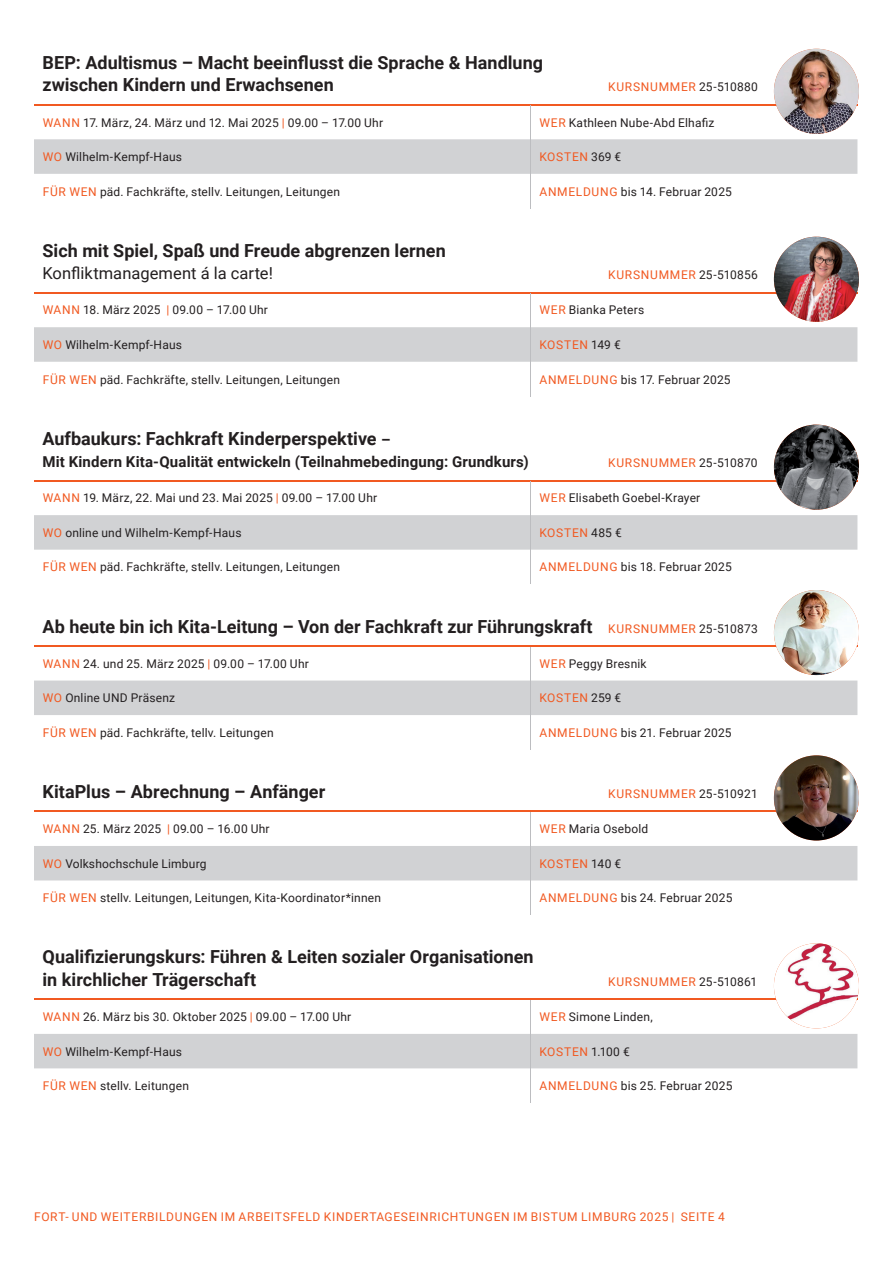
<style>
.page{position:relative;width:893px;height:1263px;background:#fff}
.page>*{position:absolute;margin:0;border:0;box-sizing:border-box;transform-origin:0 0}
.t1{font:700 18px/22.5px "Roboto";color:#231f20}
.t2{font:16.5px "Roboto";color:#231f20}
.t3{font:700 15px "Roboto";letter-spacing:.01em;color:#231f20}
.t4{font:12px "Roboto";letter-spacing:.02em;color:#231f20}
.t5{font:12px "Roboto";letter-spacing:.055em;color:#f15921}
.s1{color:#231f20}
.s2{color:#f15921}
.s3{font-size:15px}
.s4{font-weight:400;font-size:12px;color:#f15921}
.s5{font-weight:400;font-size:12px}
</style>
<div class="page">
<div style="left:34px;top:139px;width:823px;height:35px;background:#d1d2d4"></div>
<hr style="left:34px;top:104px;width:497px;height:2px;background:#f15921">
<hr style="left:531px;top:104px;width:326px;height:2px;background:#f15921">
<hr style="left:530px;top:106px;width:1px;height:33px;background:#bcbdc0">
<hr style="left:530px;top:139px;width:1px;height:35px;background:#bcbdc0">
<hr style="left:530px;top:174px;width:1px;height:34px;background:#bcbdc0">
<svg style="left:34px;top:293px;width:823px;height:29px"></svg>
<div style="left:34px;top:327px;width:823px;height:35px;background:#d1d2d4"></div>
<hr style="left:34px;top:292px;width:497px;height:1px;background:#f15921">
<hr style="left:531px;top:292px;width:326px;height:1px;background:#f15921">
<hr style="left:530px;top:293px;width:1px;height:34px;background:#bcbdc0">
<hr style="left:530px;top:327px;width:1px;height:35px;background:#bcbdc0">
<hr style="left:530px;top:362px;width:1px;height:34px;background:#bcbdc0">
<svg style="left:34px;top:481px;width:823px;height:29px"></svg>
<div style="left:34px;top:515px;width:823px;height:35px;background:#d1d2d4"></div>
<hr style="left:34px;top:480px;width:497px;height:1px;background:#f15921">
<hr style="left:531px;top:480px;width:326px;height:1px;background:#f15921">
<hr style="left:530px;top:481px;width:1px;height:34px;background:#bcbdc0">
<hr style="left:530px;top:515px;width:1px;height:35px;background:#bcbdc0">
<hr style="left:530px;top:550px;width:1px;height:34px;background:#bcbdc0">
<div style="left:34px;top:680px;width:823px;height:35px;background:#d1d2d4"></div>
<hr style="left:34px;top:645px;width:497px;height:2px;background:#f15921">
<hr style="left:531px;top:645px;width:326px;height:2px;background:#f15921">
<hr style="left:530px;top:647px;width:1px;height:33px;background:#bcbdc0">
<hr style="left:530px;top:680px;width:1px;height:35px;background:#bcbdc0">
<hr style="left:530px;top:715px;width:1px;height:34px;background:#bcbdc0">
<svg style="left:34px;top:812px;width:823px;height:69px"></svg>
<div style="left:34px;top:846px;width:823px;height:34px;background:#d1d2d4"></div>
<hr style="left:34px;top:811px;width:497px;height:1px;background:#f15921">
<hr style="left:531px;top:811px;width:326px;height:1px;background:#f15921">
<hr style="left:530px;top:812px;width:1px;height:34px;background:#bcbdc0">
<hr style="left:530px;top:846px;width:1px;height:34px;background:#bcbdc0">
<hr style="left:530px;top:880px;width:1px;height:35px;background:#bcbdc0">
<svg style="left:34px;top:1000px;width:823px;height:69px"></svg>
<div style="left:34px;top:1034px;width:823px;height:34px;background:#d1d2d4"></div>
<hr style="left:34px;top:998px;width:497px;height:2px;background:#f15921">
<hr style="left:531px;top:998px;width:326px;height:2px;background:#f15921">
<hr style="left:530px;top:1000px;width:1px;height:34px;background:#bcbdc0">
<hr style="left:530px;top:1034px;width:1px;height:34px;background:#bcbdc0">
<hr style="left:530px;top:1068px;width:1px;height:35px;background:#bcbdc0">
<img style="left:774px;top:49px;width:85px;height:85px;border-radius:42px">
<img style="left:774px;top:237px;width:85px;height:85px;border-radius:43px">
<img style="left:774px;top:425px;width:85px;height:85px;border-radius:42px">
<img style="left:774px;top:590px;width:85px;height:85px;border-radius:43px">
<img style="left:774px;top:755px;width:85px;height:85px;border-radius:43px">
<img style="left:774px;top:943px;width:85px;height:85px;border-radius:43px">
<h1 class="t1" style="left:43px;top:50px;width:502px">BEP: Adultismus – Macht beeinflusst die Sprache &amp; Handlung zwischen Kindern und Erwachsenen</h1>
<p class="t5" style="left:608px;top:79px;width:151px">KURSNUMMER <span class="s1">25-510880</span></p>
<p class="t4" style="left:43px;top:114px;width:342px"><span class="s2">WANN</span> 17. März, 24. März und 12. Mai 2025 <span class="s2">|</span> 09.00 – 17.00 Uhr</p>
<p class="t4" style="left:539px;top:114px;width:177px"><span class="s2">WER</span> Kathleen Nube-Abd Elhafiz</p>
<p class="t4" style="left:43px;top:148px;width:141px"><span class="s2">WO</span> Wilhelm-Kempf-Haus</p>
<p class="t5" style="left:539px;top:148px;width:83px">KOSTEN <span class="s1">369 €</span></p>
<p class="t4" style="left:43px;top:183px;width:299px"><span class="s2">FÜR WEN</span> päd. Fachkräfte, stellv. Leitungen, Leitungen</p>
<p class="t4" style="left:539px;top:183px;width:194px"><span class="s2">ANMELDUNG</span> bis 14. Februar 2025</p>
<h1 class="t1" style="left:43px;top:238px;width:405px">Sich mit Spiel, Spaß und Freude abgrenzen lernen</h1>
<h2 class="t2" style="left:43px;top:262px;width:232px">Konfliktmanagement á la carte!</h2>
<p class="t5" style="left:608px;top:266px;width:151px">KURSNUMMER <span class="s1">25-510856</span></p>
<p class="t4" style="left:43px;top:302px;width:227px"><span class="s2">WANN</span> 18. März 2025 <span class="s2">|</span> 09.00 – 17.00 Uhr</p>
<p class="t4" style="left:539px;top:302px;width:106px"><span class="s2">WER</span> Bianka Peters</p>
<p class="t4" style="left:43px;top:336px;width:141px"><span class="s2">WO</span> Wilhelm-Kempf-Haus</p>
<p class="t5" style="left:539px;top:336px;width:83px">KOSTEN <span class="s1">149 €</span></p>
<p class="t4" style="left:43px;top:371px;width:299px"><span class="s2">FÜR WEN</span> päd. Fachkräfte, stellv. Leitungen, Leitungen</p>
<p class="t4" style="left:539px;top:371px;width:193px"><span class="s2">ANMELDUNG</span> bis 17. Februar 2025</p>
<h1 class="t1" style="left:43px;top:426px;width:349px">Aufbaukurs: Fachkraft Kinderperspektive <span class="s3">–</span></h1>
<p class="t3" style="left:43px;top:451px;width:488px">Mit Kindern Kita-Qualität entwickeln (Teilnahmebedingung: Grundkurs)</p>
<p class="t5" style="left:608px;top:454px;width:151px">KURSNUMMER <span class="s1">25-510870</span></p>
<p class="t4" style="left:43px;top:490px;width:336px"><span class="s2">WANN</span> 19. März, 22. Mai und 23. Mai 2025 <span class="s2">|</span> 09.00 – 17.00 Uhr</p>
<p class="t4" style="left:539px;top:490px;width:162px"><span class="s2">WER</span> Elisabeth Goebel-Krayer</p>
<p class="t4" style="left:43px;top:524px;width:200px"><span class="s2">WO</span> online und Wilhelm-Kempf-Haus</p>
<p class="t5" style="left:539px;top:524px;width:84px">KOSTEN <span class="s1">485 €</span></p>
<p class="t4" style="left:43px;top:559px;width:299px"><span class="s2">FÜR WEN</span> päd. Fachkräfte, stellv. Leitungen, Leitungen</p>
<p class="t4" style="left:539px;top:559px;width:194px"><span class="s2">ANMELDUNG</span> bis 18. Februar 2025</p>
<h1 class="t1" style="left:43px;top:614px;width:717px">Ab heute bin ich Kita-Leitung – Von der Fachkraft zur Führungskraft <span class="s4">KURSNUMMER</span> <span class="s5">25-510873</span></h1>
<p class="t4" style="left:43px;top:655px;width:268px"><span class="s2">WANN</span> 24. und 25. März 2025 <span class="s2">|</span> 09.00 – 17.00 Uhr</p>
<p class="t4" style="left:539px;top:655px;width:109px"><span class="s2">WER</span> Peggy Bresnik</p>
<p class="t4" style="left:43px;top:690px;width:134px"><span class="s2">WO</span> Online UND Präsenz</p>
<p class="t5" style="left:539px;top:690px;width:83px">KOSTEN <span class="s1">259 €</span></p>
<p class="t4" style="left:43px;top:724px;width:232px"><span class="s2">FÜR WEN</span> päd. Fachkräfte, tellv. Leitungen</p>
<p class="t4" style="left:539px;top:724px;width:194px"><span class="s2">ANMELDUNG</span> bis 21. Februar 2025</p>
<h1 class="t1" style="left:43px;top:780px;width:284px">KitaPlus – Abrechnung – Anfänger</h1>
<p class="t5" style="left:608px;top:785px;width:151px">KURSNUMMER <span class="s1">25-510921</span></p>
<p class="t4" style="left:43px;top:820px;width:228px"><span class="s2">WANN</span> 25. März 2025 <span class="s2">|</span> 09.00 – 16.00 Uhr</p>
<p class="t4" style="left:539px;top:820px;width:110px"><span class="s2">WER</span> Maria Osebold</p>
<p class="t4" style="left:43px;top:855px;width:165px"><span class="s2">WO</span> Volkshochschule Limburg</p>
<p class="t5" style="left:539px;top:855px;width:83px">KOSTEN <span class="s1">140 €</span></p>
<p class="t4" style="left:43px;top:889px;width:340px"><span class="s2">FÜR WEN</span> stellv. Leitungen, Leitungen, Kita-Koordinator*innen</p>
<p class="t4" style="left:539px;top:889px;width:194px"><span class="s2">ANMELDUNG</span> bis 24. Februar 2025</p>
<h1 class="t1" style="left:43px;top:945px;width:493px">Qualifizierungskurs: Führen &amp; Leiten sozialer Organisationen in kirchlicher Trägerschaft</h1>
<p class="t5" style="left:608px;top:973px;width:151px">KURSNUMMER <span class="s1">25-510861</span></p>
<p class="t4" style="left:43px;top:1008px;width:310px"><span class="s2">WANN</span> 26. März bis 30. Oktober 2025 <span class="s2">|</span> 09.00 – 17.00 Uhr</p>
<p class="t4" style="left:539px;top:1008px;width:115px"><span class="s2">WER</span> Simone Linden,</p>
<p class="t4" style="left:43px;top:1043px;width:141px"><span class="s2">WO</span> Wilhelm-Kempf-Haus</p>
<p class="t5" style="left:539px;top:1043px;width:92px">KOSTEN <span class="s1">1.100 €</span></p>
<p class="t4" style="left:43px;top:1077px;width:148px"><span class="s2">FÜR WEN</span> stellv. Leitungen</p>
<p class="t4" style="left:539px;top:1077px;width:194px"><span class="s2">ANMELDUNG</span> bis 25. Februar 2025</p>
<p class="t5" style="left:34px;top:1208px;width:692px">FORT- UND WEITERBILDUNGEN IM ARBEITSFELD KINDERTAGESEINRICHTUNGEN IM BISTUM LIMBURG 2025 | SEITE 4</p>
</div>
